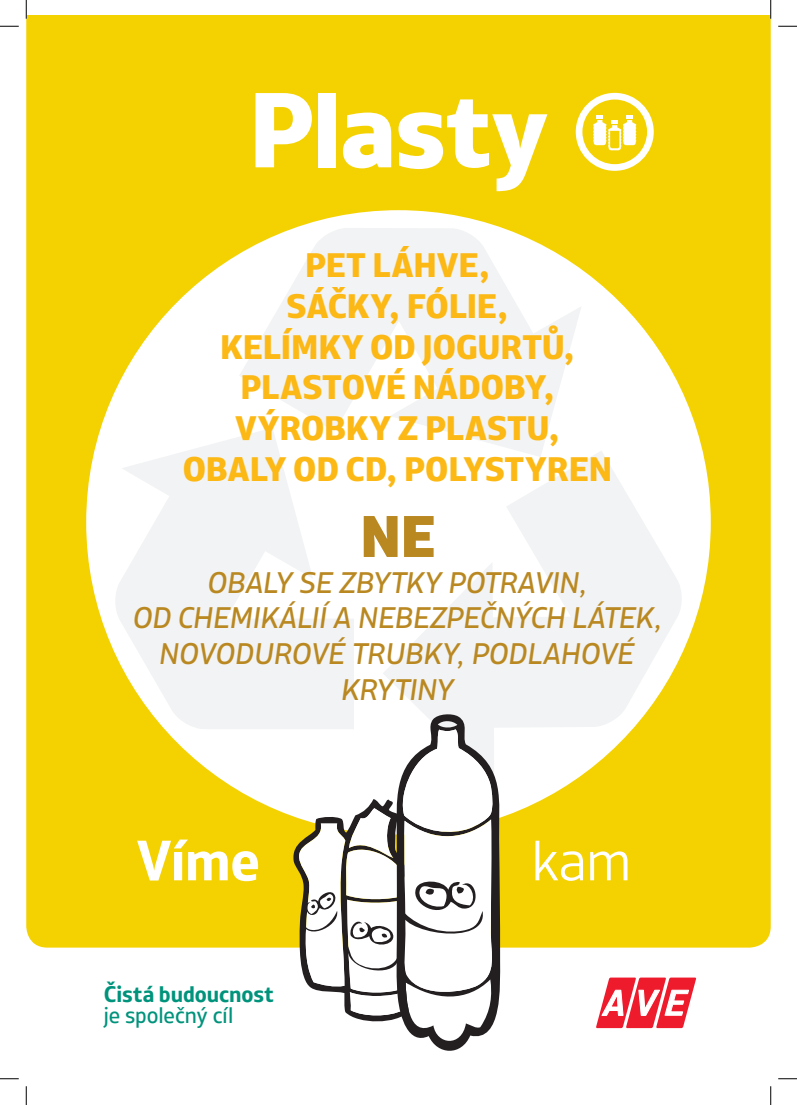
<style>
.page{position:relative;width:797px;height:1105px;background:#fff}
.page>*{position:absolute;margin:0;border:0;box-sizing:border-box;transform-origin:0 0}
.t1{font:800 106.12px "XXII Centar";letter-spacing:-.015em;color:#fff}
.t2{font:900 58.5px "XXII Centar";color:#b98821}
.t3{font:700 56.62px "XXII Centar";color:#fff}
.t4{font:300 56.62px "XXII Centar";color:#fff}
.t5{font:800 34px/40.8px "XXII Centar";letter-spacing:-.005em;color:#fcb814;text-align:center}
.t6{font:29.75px/35.6px "XXII Centar Regular It";letter-spacing:-.02em;color:#b98821;text-align:center}
.t7{font:700 22.5px "XXII Centar";letter-spacing:-.005em;color:#00937c}
.t8{font:22.5px "XXII Centar";letter-spacing:-.005em;color:#00937c}
</style>
<div class="page">
<div style="left:26px;top:16px;width:744px;height:932px;background:#f4d202"></div>
<svg style="left:575px;top:93px;width:78px;height:78px"></svg>
<div style="left:86px;top:210px;width:624px;height:624px;background:#fff;border-radius:50%"></div>
<svg style="left:383px;top:451px;width:299px;height:332px;fill:#f4f3f4"></svg>
<svg style="left:114px;top:437px;width:240px;height:292px;fill:#f2f3f4"></svg>
<svg style="left:239px;top:228px;width:342px;height:229px;fill:#f2f3f4"></svg>
<svg style="left:392px;top:713px;width:114px;height:338px"></svg>
<svg style="left:291px;top:729px;width:206px;height:319px"></svg>
<svg style="left:596px;top:977px;width:101px;height:52px"></svg>
<svg style="left:0;top:25px;width:19px;height:2px"></svg>
<svg style="left:778px;top:25px;width:19px;height:2px"></svg>
<svg style="left:0;top:1078px;width:19px;height:1px"></svg>
<svg style="left:778px;top:1078px;width:19px;height:1px"></svg>
<svg style="left:25px;top:0;width:2px;height:19px"></svg>
<svg style="left:25px;top:1086px;width:2px;height:19px"></svg>
<svg style="left:770px;top:0;width:1px;height:19px"></svg>
<svg style="left:770px;top:1086px;width:1px;height:19px"></svg>
<h1 class="t1" style="left:249px;top:62px;width:301px">Plasty</h1>
<p class="t5" style="left:183px;top:246px;width:431px">PET LÁHVE,<br>SÁČKY, FÓLIE,<br>KELÍMKY OD JOGURTŮ,<br>PLASTOVÉ NÁDOBY,<br>VÝROBKY Z PLASTU,<br>OBALY OD CD, POLYSTYREN</p>
<h2 class="t2" style="left:360px;top:498px;width:77px">NE</h2>
<p class="t6" style="left:133px;top:565px;width:531px">OBALY SE ZBYTKY POTRAVIN,<br>OD CHEMIKÁLIÍ A NEBEZPEČNÝCH LÁTEK,<br>NOVODUROVÉ TRUBKY, PODLAHOVÉ<br>KRYTINY</p>
<h3 class="t3" style="left:136px;top:824px;width:125px">Víme</h3>
<h3 class="t4" style="left:531px;top:825px;width:101px">kam</h3>
<p class="t7" style="left:104px;top:979px;width:172px">Čistá budoucnost</p>
<p class="t8" style="left:104px;top:1001px;width:131px">je společný cíl</p>
</div>
